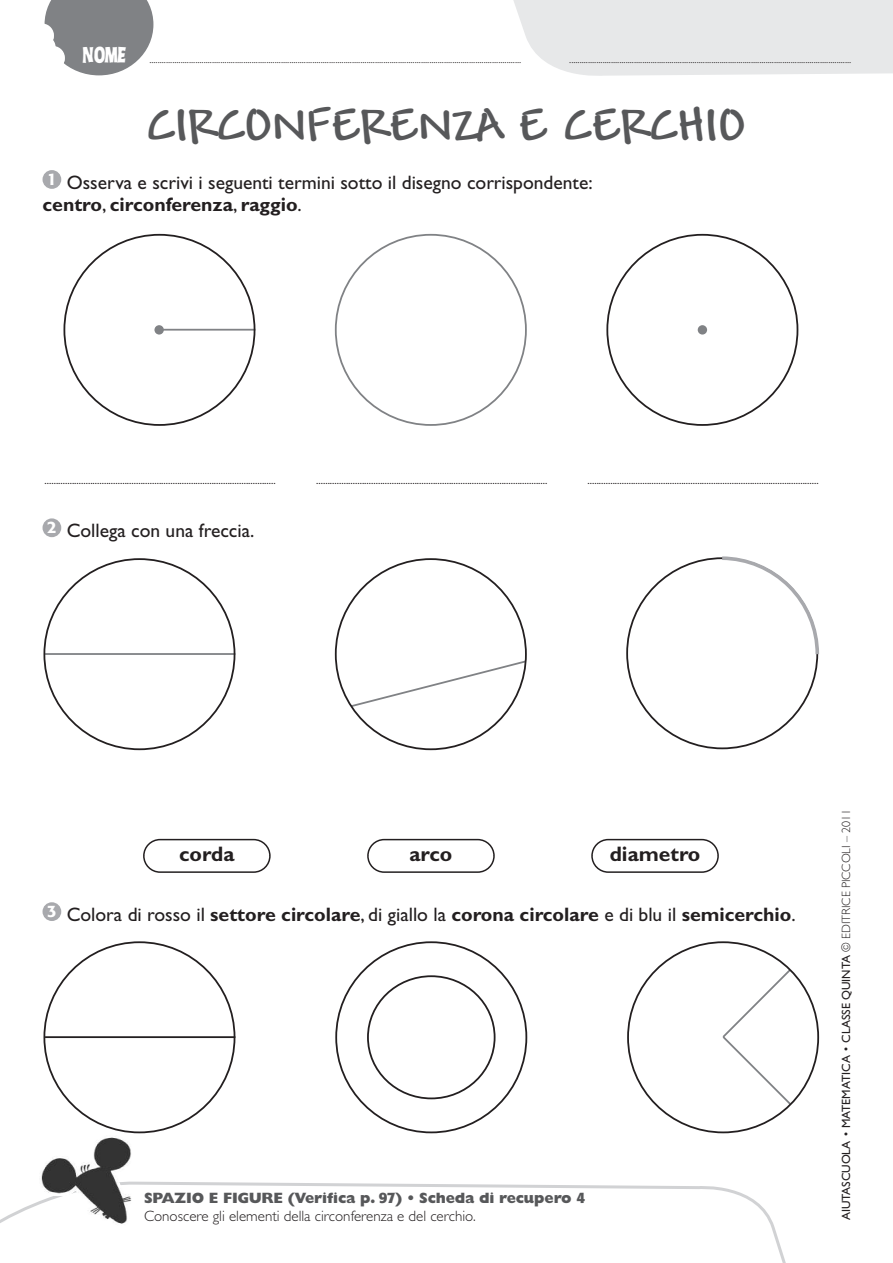
<style>
.page{position:relative;width:893px;height:1263px;background:#fff}
.page>*{position:absolute;margin:0;border:0;box-sizing:border-box;transform-origin:0 0}
.t1{font:700 49.5px "Andy";color:#57585a}
.t2{font:700 21px "Gill Sans";color:#231f20}
.t3{font:19.5px/21.8px "Gill Sans";color:#231f20}
.t4{font:700 19.5px "Gill Sans";color:#231f20}
.t5{font:500 16.5px "Formata";color:#fff}
.t6{font:300 15px "Gill Sans";color:#231f20}
.t7{font:800 15px "Gill Sans";letter-spacing:-.01em;color:#57585a}
.t8{font:12px "Gill Sans";color:#231f20}
.t9{font:300 10.5px "Bernhardt";color:#231f20}
.t10{font:10.5px "Gill Sans";color:#231f20}
.s1{font-family:"Dick Van Dyke";font-weight:700;font-size:18px;color:#fff}
.s2{font-weight:700}
.s3{font-weight:400}
.s4{font-family:"Formata";font-weight:700}
.s5{font-weight:300}
</style>
<div class="page">
<svg style="left:0;top:1181px;width:786px;height:82px"></svg>
<img style="left:39px;top:1137px;width:93px;height:90px">
<div style="left:43px;top:170px;width:18px;height:19px;background:#a8a9ad;border-radius:50%"></div>
<div style="left:43px;top:518px;width:18px;height:19px;background:#a8a9ad;border-radius:50%"></div>
<div style="left:513px;top:0;width:380px;height:76px;background:#e7e8e9"></div>
<svg style="left:44px;top:0;width:109px;height:75px"></svg>
<svg style="left:335px;top:234px;width:192px;height:192px"></svg>
<svg style="left:606px;top:234px;width:192px;height:192px"></svg>
<div style="left:698px;top:325px;width:9px;height:10px;background:#808285;border-radius:50%"></div>
<svg style="left:43px;top:558px;width:192px;height:192px"></svg>
<svg style="left:335px;top:558px;width:192px;height:192px"></svg>
<svg style="left:626px;top:556px;width:193px;height:193px"></svg>
<svg style="left:143px;top:839px;width:128px;height:34px"></svg>
<svg style="left:367px;top:839px;width:128px;height:34px"></svg>
<svg style="left:591px;top:839px;width:128px;height:34px"></svg>
<div style="left:43px;top:902px;width:18px;height:19px;background:#a8a9ad;border-radius:50%"></div>
<svg style="left:43px;top:941px;width:192px;height:192px"></svg>
<svg style="left:335px;top:941px;width:192px;height:192px"></svg>
<svg style="left:63px;top:234px;width:192px;height:192px"></svg>
<svg style="left:627px;top:941px;width:192px;height:192px"></svg>
<p class="t9" style="left:83px;top:53px;width:440px"><span class="s1">NOME</span> ..................................................................................................................................................................................</p>
<p class="t9" style="left:569px;top:54px;width:284px">.......................................................................................................................................</p>
<h1 class="t1" style="left:147px;top:95px;width:600px">CIRCONFERENZA E CERCHIO</h1>
<h3 class="t5" style="left:47px;top:172px;width:11px">1</h3>
<h3 class="t3" style="left:43px;top:173px;width:552px;text-indent:24px">Osserva e scrivi i seguenti termini sotto il disegno corrispondente: <span class="s2">centro</span>, <span class="s2">circonferenza</span>, <span class="s2">raggio</span>.</h3>
<p class="t10" style="left:45px;top:476px;width:233px">.....................................................................................................</p>
<p class="t10" style="left:316px;top:476px;width:233px">.....................................................................................................</p>
<p class="t10" style="left:587px;top:476px;width:233px">.....................................................................................................</p>
<h3 class="t3" style="left:47px;top:521px;width:209px"><sup>2</sup> Collega con una freccia.</h3>
<h2 class="t2" style="left:179px;top:846px;width:57px">corda</h2>
<h2 class="t2" style="left:409px;top:846px;width:44px">arco</h2>
<h2 class="t2" style="left:610px;top:846px;width:92px">diametro</h2>
<h3 class="t4" style="left:47px;top:907px;width:750px"><sup>3</sup> <span class="s3">Colora di rosso il</span> settore circolare<span class="s3">, di giallo la</span> corona circolare <span class="s3">e di blu il</span> semicerchio<span class="s3">.</span></h3>
<h3 class="t7" style="left:144px;top:1192px;width:443px">SPAZIO E FIGURE (Verifica p. <span class="s4">97</span>) • Scheda di recupero <span class="s4">4</span></h3>
<h3 class="t6" style="left:144px;top:1210px;width:333px">Conoscere gli elementi della circonferenza e del cerchio.</h3>
<p class="t8" style="left:842px;top:1220px;width:413px;rotate:-90deg">AIUTASCUOLA <span class="s5">•</span> MATEMATICA <span class="s5">•</span> CLASSE QUINTA <span class="s5">© EDITRICE PICCOLI – 2011</span></p>
</div>
